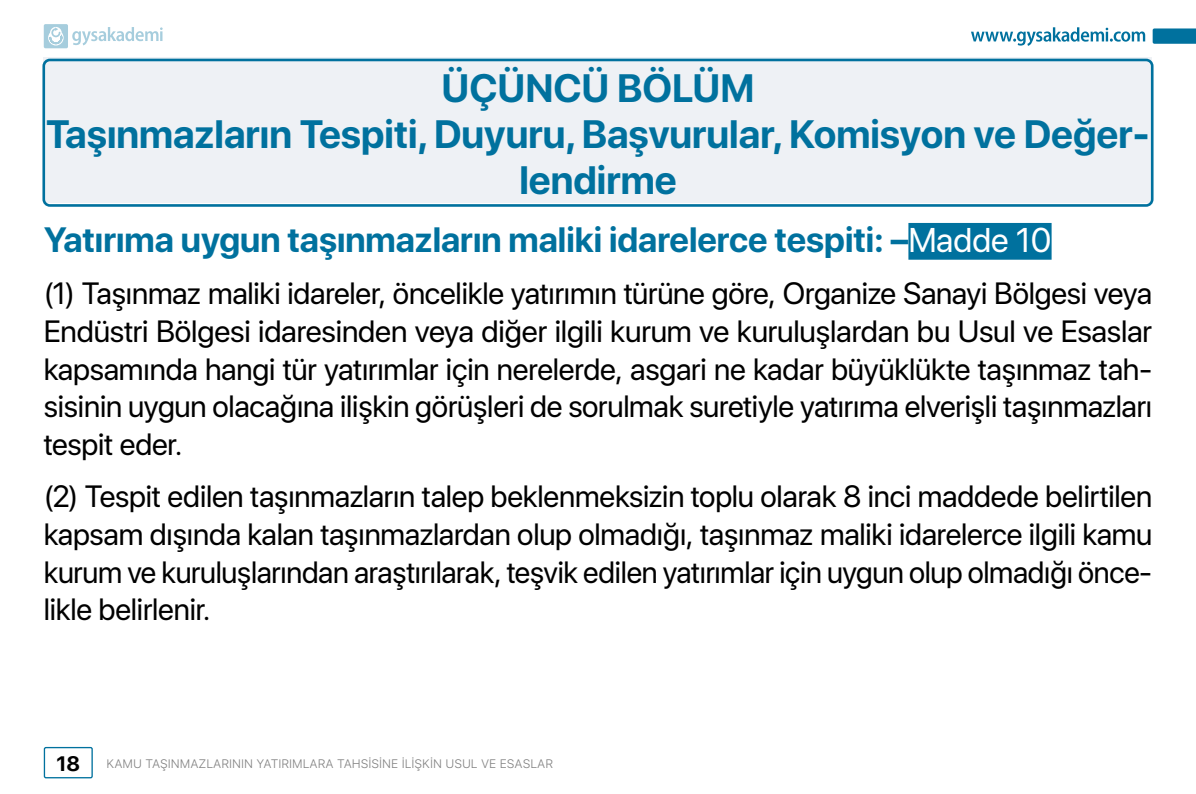
<style>
.page{position:relative;width:1196px;height:794px;background:#fff}
.page>*{position:absolute;margin:0;border:0;box-sizing:border-box;transform-origin:0 0}
.t1{font:700 39.38px/45.5px "SF Pro Display";color:#00719e;text-align:center}
.t2{font:700 35px "SF Pro Display";color:#00719e}
.t3{font:30.62px/37.6px "SF Pro Display";letter-spacing:-.01em;color:#000;text-align:justify}
.t4{font:700 20.82px "SF Pro Display";color:#000}
.t5{font:300 12.25px "SF Pro Text";color:#808080}
.s1{font-weight:400;font-size:34.12px;color:#fff}
</style>
<div class="page">
<div style="left:44px;top:57px;width:1108px;height:146px;background:#eef1f5"></div>
<div style="left:42px;top:59px;width:1111px;height:148px;border:3px solid #00719e;border-radius:6px"></div>
<div style="left:908px;top:223px;width:143px;height:37px;background:#00719e"></div>
<div style="left:44px;top:747px;width:49px;height:31px;border:1px solid #00719e;border-radius:2px"></div>
<svg style="left:971px;top:27px;width:173px;height:19px"></svg>
<svg style="left:1152px;top:28px;width:43px;height:16px"></svg>
<svg style="left:44px;top:24px;width:119px;height:24px"></svg>
<p class="t1" style="left:46px;top:66px;width:1104px">ÜÇÜNCÜ BÖLÜM<br>Taşınmazların Tespiti, Duyuru, Başvurular, Komisyon ve Değer&shy;lendirme</p>
<p class="t2" style="left:44px;top:219px;width:1009px">Yatırıma uygun taşınmazların maliki idarelerce tespiti: –<span class="s1">Madde 10</span></p>
<p class="t3" style="left:44px;top:275px;width:1109px">(1) Taşınmaz maliki idareler, öncelikle yatırımın türüne göre, Organize Sanayi Bölgesi veya Endüstri Bölgesi idaresinden veya diğer ilgili kurum ve kuruluşlardan bu Usul ve Esaslar kapsamında hangi tür yatırımlar için nerelerde, asgari ne kadar büyüklükte taşınmaz tah&shy;sisinin uygun olacağına ilişkin görüşleri de sorulmak suretiyle yatırıma elverişli taşınmazları tespit eder.</p>
<p class="t3" style="left:44px;top:478px;width:1109px">(2) Tespit edilen taşınmazların talep beklenmeksizin toplu olarak 8 inci maddede belirtilen kapsam dışında kalan taşınmazlardan olup olmadığı, taşınmaz maliki idarelerce ilgili kamu kurum ve kuruluşlarından araştırılarak, teşvik edilen yatırımlar için uygun olup olmadığı önce&shy;likle belirlenir.</p>
<p class="t4" style="left:56px;top:751px;width:25px">18</p>
<p class="t5" style="left:106px;top:755px;width:448px">KAMU TAŞINMAZLARININ YATIRIMLARA TAHSİSİNE İLİŞKİN USUL VE ESASLAR</p>
</div>
